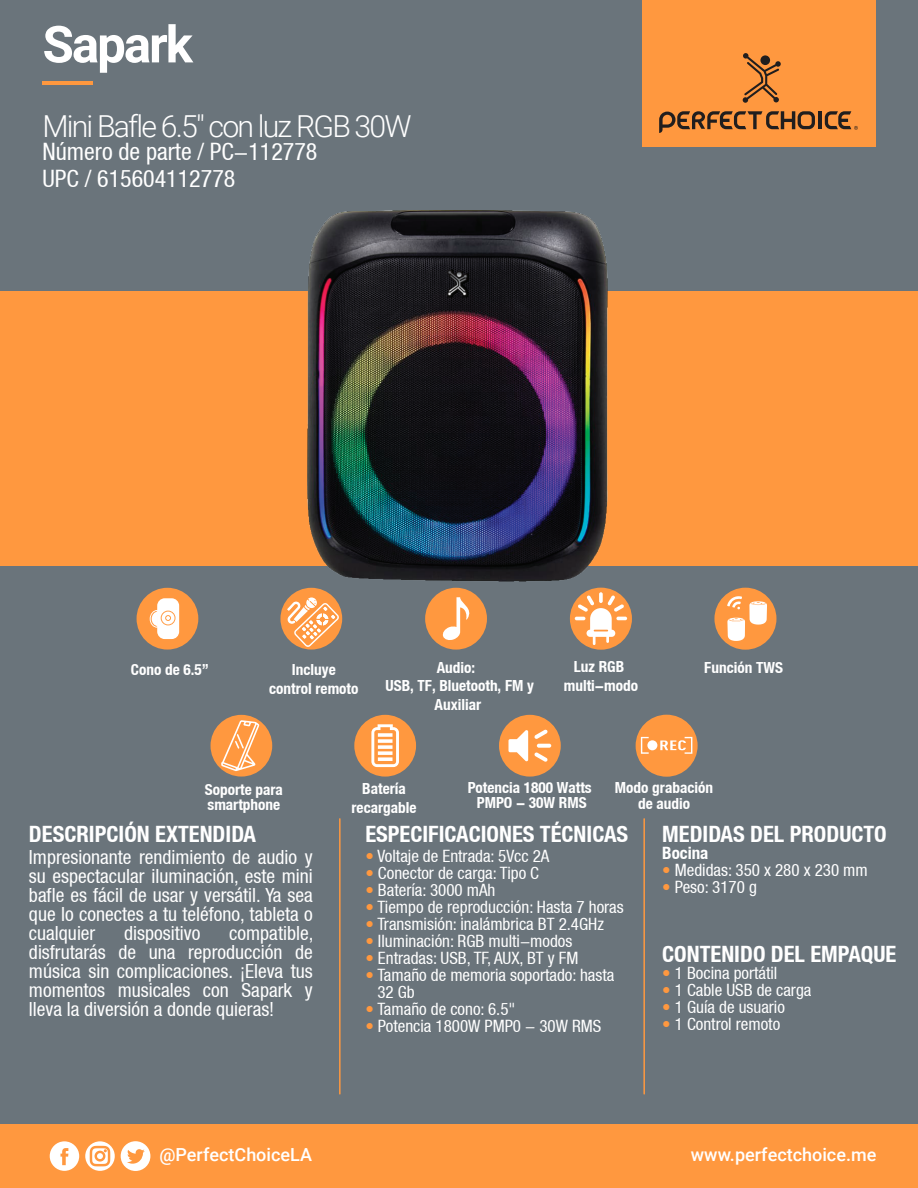
<style>
.page{position:relative;width:918px;height:1188px;background:#6a747b}
.page>*{position:absolute;margin:0;border:0;box-sizing:border-box;transform-origin:0 0}
.t1{font:700 51px "Roboto";letter-spacing:-.04em;color:#fff}
.t2{font:300 30.3px "Roboto";letter-spacing:-.06em;color:#fff}
.t3{font:condensed 24px/27px "Helvetica Neue LT";color:#fff}
.t4{font:700 condensed 22.5px "Helvetica Neue LT";color:#fff}
.t5{font:condensed 19.5px/19px "Helvetica Neue LT";color:#fff;text-align:justify}
.t6{font:500 18px "Roboto";color:#fff}
.t7{font:condensed 16.95px/17px "Helvetica Neue LT";color:#fff}
.t8{font:700 condensed 16.95px "Helvetica Neue LT";color:#fff}
.t9{font:700 condensed 15.3px/18.3px "Helvetica Neue LT";color:#fff;text-align:center}
.s1{color:#ff983f}
</style>
<div class="page">
<div style="left:0;top:1124px;width:918px;height:64px;background:#ff983f"></div>
<div style="left:0;top:292px;width:918px;height:274px;background:#ff983f"></div>
<div style="left:280px;top:588px;width:62px;height:62px;background:#ff983f;border-radius:50%"></div>
<div style="left:137px;top:588px;width:61px;height:62px;background:#ff983f;border-radius:50%"></div>
<div style="left:157px;top:598px;width:22px;height:41px;background:#fff;border-radius:8px"></div>
<svg style="left:150px;top:610px;width:26px;height:18px"></svg>
<svg style="left:286px;top:597px;width:53px;height:50px"></svg>
<div style="left:570px;top:588px;width:62px;height:62px;background:#ff983f;border-radius:50%"></div>
<svg style="left:575px;top:595px;width:52px;height:50px"></svg>
<div style="left:425px;top:588px;width:62px;height:62px;background:#ff983f;border-radius:50%"></div>
<svg style="left:442px;top:597px;width:28px;height:43px"></svg>
<div style="left:714px;top:588px;width:62px;height:62px;background:#ff983f;border-radius:50%"></div>
<svg style="left:727px;top:596px;width:40px;height:45px"></svg>
<hr style="left:43px;top:81px;width:50px;height:4px;background:#ff983f">
<div style="left:642px;top:0;width:233px;height:146px;background:#ff983f"></div>
<hr style="left:818px;top:111px;width:4px;height:18px;background:#211e1e">
<svg style="left:825px;top:111px;width:33px;height:19px"></svg>
<svg style="left:659px;top:111px;width:156px;height:22px"></svg>
<svg style="left:743px;top:53px;width:38px;height:50px"></svg>
<svg style="left:50px;top:1141px;width:29px;height:30px"></svg>
<svg style="left:121px;top:1141px;width:29px;height:30px"></svg>
<svg style="left:85px;top:1141px;width:30px;height:30px"></svg>
<hr style="left:339px;top:819px;width:2px;height:275px;background:#ff983f">
<hr style="left:643px;top:819px;width:2px;height:275px;background:#ff983f">
<img style="left:307px;top:211px;width:300px;height:370px">
<div style="left:499px;top:715px;width:62px;height:62px;background:#ff983f;border-radius:50%"></div>
<svg style="left:509px;top:730px;width:19px;height:31px"></svg>
<svg style="left:537px;top:744px;width:14px;height:4px"></svg>
<svg style="left:534px;top:752px;width:14px;height:10px"></svg>
<svg style="left:534px;top:729px;width:14px;height:10px"></svg>
<div style="left:211px;top:715px;width:61px;height:62px;background:#ff983f;border-radius:50%"></div>
<svg style="left:221px;top:720px;width:38px;height:51px"></svg>
<div style="left:354px;top:715px;width:62px;height:62px;background:#ff983f;border-radius:50%"></div>
<svg style="left:371px;top:724px;width:28px;height:43px"></svg>
<div style="left:636px;top:715px;width:62px;height:62px;background:#ff983f;border-radius:50%"></div>
<div style="left:647px;top:740px;width:10px;height:10px;background:#fff;border-radius:50%"></div>
<svg style="left:641px;top:737px;width:8px;height:17px"></svg>
<svg style="left:660px;top:737px;width:32px;height:17px"></svg>
<h1 class="t1" style="left:43px;top:9px;width:152px">Sapark</h1>
<h2 class="t2" style="left:43px;top:105px;width:371px">Mini Bafle 6.5" con luz RGB 30W</h2>
<h3 class="t3" style="left:43px;top:138px;width:276px">Número de parte / PC-112778<br>UPC / 615604112778</h3>
<p class="t9" style="left:131px;top:661px;width:80px">Cono de 6.5”</p>
<p class="t9" style="left:564px;top:658px;width:76px">Luz RGB multi-modo</p>
<p class="t9" style="left:386px;top:658px;width:150px">Audio:<br>USB, TF, Bluetooth, FM y<br>Auxiliar</p>
<p class="t9" style="left:704px;top:659px;width:80px">Función TWS</p>
<p class="t9" style="left:269px;top:661px;width:91px">Incluye control remoto</p>
<p class="t9" style="left:468px;top:780px;width:125px;line-height:15.1px">Potencia 1800 Watts<br>PMPO - 30W RMS</p>
<p class="t9" style="left:205px;top:782px;width:80px;line-height:15.1px;text-align:left">Soporte para smartphone</p>
<p class="t9" style="left:352px;top:779px;width:67px">Batería recargable</p>
<p class="t9" style="left:615px;top:780px;width:100px;line-height:15.1px">Modo grabación de audio</p>
<h3 class="t4" style="left:29px;top:820px;width:229px">DESCRIPCIÓN EXTENDIDA</h3>
<p class="t5" style="left:29px;top:847px;width:285px">Impresionante rendimiento de audio y su espectacular iluminación, este mini bafle es fácil de usar y versátil. Ya sea que lo conectes a tu teléfono, tableta o cualquier</p>
<p class="t5" style="left:29px;top:923px;width:286px;text-indent:200px">compatible, disfrutarás de una reproducción de música sin complicaciones. ¡Eleva tus momentos musicales con Sapark y lleva la diversión a donde quieras!</p>
<p class="t5" style="left:124px;top:923px;width:78px">dispositivo</p>
<p class="t6" style="left:159px;top:1142px;width:154px">@PerfectChoiceLA</p>
<h3 class="t4" style="left:365px;top:820px;width:264px">ESPECIFICACIONES TÉCNICAS</h3>
<p class="t7" style="left:365px;top:847px;width:186px"><span class="s1">•</span> Voltaje de Entrada: 5Vcc 2A</p>
<p class="t7" style="left:365px;top:864px;width:175px"><span class="s1">•</span> Conector de carga: Tipo C</p>
<p class="t7" style="left:365px;top:881px;width:132px"><span class="s1">•</span> Batería: 3000 mAh</p>
<p class="t7" style="left:365px;top:898px;width:260px"><span class="s1">•</span> Tiempo de reproducción: Hasta 7 horas</p>
<p class="t7" style="left:365px;top:915px;width:240px"><span class="s1">•</span> Transmisión: inalámbrica BT 2.4GHz</p>
<p class="t7" style="left:365px;top:932px;width:209px"><span class="s1">•</span> Iluminación: RGB multi-modos</p>
<p class="t7" style="left:365px;top:949px;width:215px"><span class="s1">•</span> Entradas: USB, TF, AUX, BT y FM</p>
<p class="t7" style="left:377px;top:966px;width:238px;text-indent:-12px"><span class="s1">•</span> Tamaño de memoria soportado: hasta<br>32 Gb</p>
<p class="t7" style="left:365px;top:1000px;width:152px"><span class="s1">•</span> Tamaño de cono: 6.5"</p>
<p class="t7" style="left:365px;top:1017px;width:238px"><span class="s1">•</span> Potencia 1800W PMP0 - 30W RMS</p>
<h3 class="t4" style="left:662px;top:820px;width:226px">MEDIDAS DEL PRODUCTO</h3>
<p class="t8" style="left:662px;top:843px;width:48px">Bocina</p>
<p class="t7" style="left:662px;top:861px;width:207px"><span class="s1">•</span> Medidas: 350 x 280 x 230 mm</p>
<p class="t7" style="left:662px;top:878px;width:96px"><span class="s1">•</span> Peso: 3170 g</p>
<h3 class="t4" style="left:662px;top:940px;width:236px">CONTENIDO DEL EMPAQUE</h3>
<p class="t7" style="left:662px;top:964px;width:117px"><span class="s1">•</span> 1 Bocina portátil</p>
<p class="t7" style="left:662px;top:981px;width:151px"><span class="s1">•</span> 1 Cable USB de carga</p>
<p class="t7" style="left:662px;top:998px;width:124px"><span class="s1">•</span> 1 Guía de usuario</p>
<p class="t7" style="left:662px;top:1015px;width:120px"><span class="s1">•</span> 1 Control remoto</p>
<p class="t6" style="left:691px;top:1142px;width:187px">www.perfectchoice.me</p>
</div>
